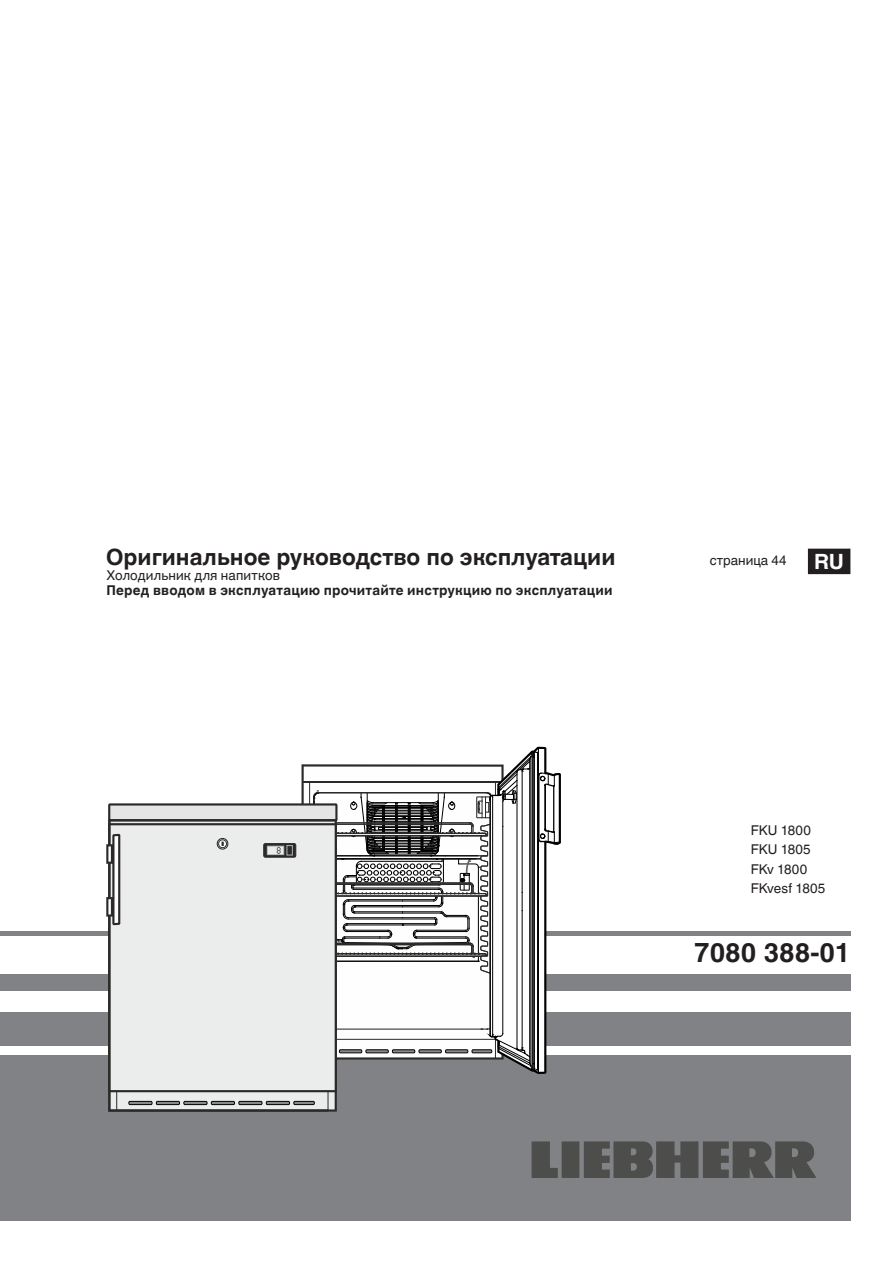
<style>
.page{position:relative;width:893px;height:1263px;background:#fff}
.page>*{position:absolute;margin:0;border:0;box-sizing:border-box;transform-origin:0 0}
.t1{font:700 27px "Helvetica Linotype";color:#231f20}
.t2{font:700 22.5px "Helvetica Linotype";color:#231f20}
.t3{font:700 21px "Helvetica Linotype";color:#fff}
.Text_L{font:13.5px "Helvetica Linotype";letter-spacing:.01em;color:#231f20}
.Text_L-2{font:700 13.5px "Helvetica Linotype";letter-spacing:.015em;color:#231f20}
</style>
<div class="page">
<div style="left:0;top:1054px;width:850px;height:166px;background:#808285"></div>
<div style="left:0;top:1012px;width:850px;height:34px;background:#808285"></div>
<div style="left:0;top:974px;width:850px;height:17px;background:#808285"></div>
<hr style="left:0;top:931px;width:850px;height:4px;background:#808285">
<svg style="left:532px;top:1141px;width:284px;height:37px"></svg>
<div style="left:809px;top:549px;width:41px;height:24px;background:#231f20"></div>
<div style="left:808px;top:549px;width:42px;height:25px;border:2px solid #231f20"></div>
<svg style="left:108px;top:1074px;width:220px;height:37px;background:#d0d1d1"></svg>
<svg style="left:128px;top:1100px;width:187px;height:5px"></svg>
<svg style="left:116px;top:1091px;width:1px;height:19px"></svg>
<svg style="left:106px;top:747px;width:455px;height:327px"></svg>
<p class="t2" style="left:106px;top:544px;width:511px">Оригинальное руководство по эксплуатации</p>
<p class="Text_L" style="left:710px;top:552px;width:78px">страница 44</p>
<p class="Text_L" style="left:106px;top:567px;width:175px">Холодильник для напитков</p>
<p class="Text_L-2" style="left:106px;top:582px;width:508px">Перед вводом в эксплуатацию прочитайте инструкцию по эксплуатации</p>
<p class="t3" style="left:814px;top:549px;width:31px">RU</p>
<p class="Text_L" style="left:751px;top:822px;width:62px">FKU 1800</p>
<p class="Text_L" style="left:751px;top:842px;width:62px">FKU 1805</p>
<p class="Text_L" style="left:751px;top:861px;width:58px">FKv 1800</p>
<p class="Text_L" style="left:751px;top:880px;width:76px">FKvesf 1805</p>
<p class="t1" style="left:694px;top:936px;width:158px">7080 388-01</p>
</div>
